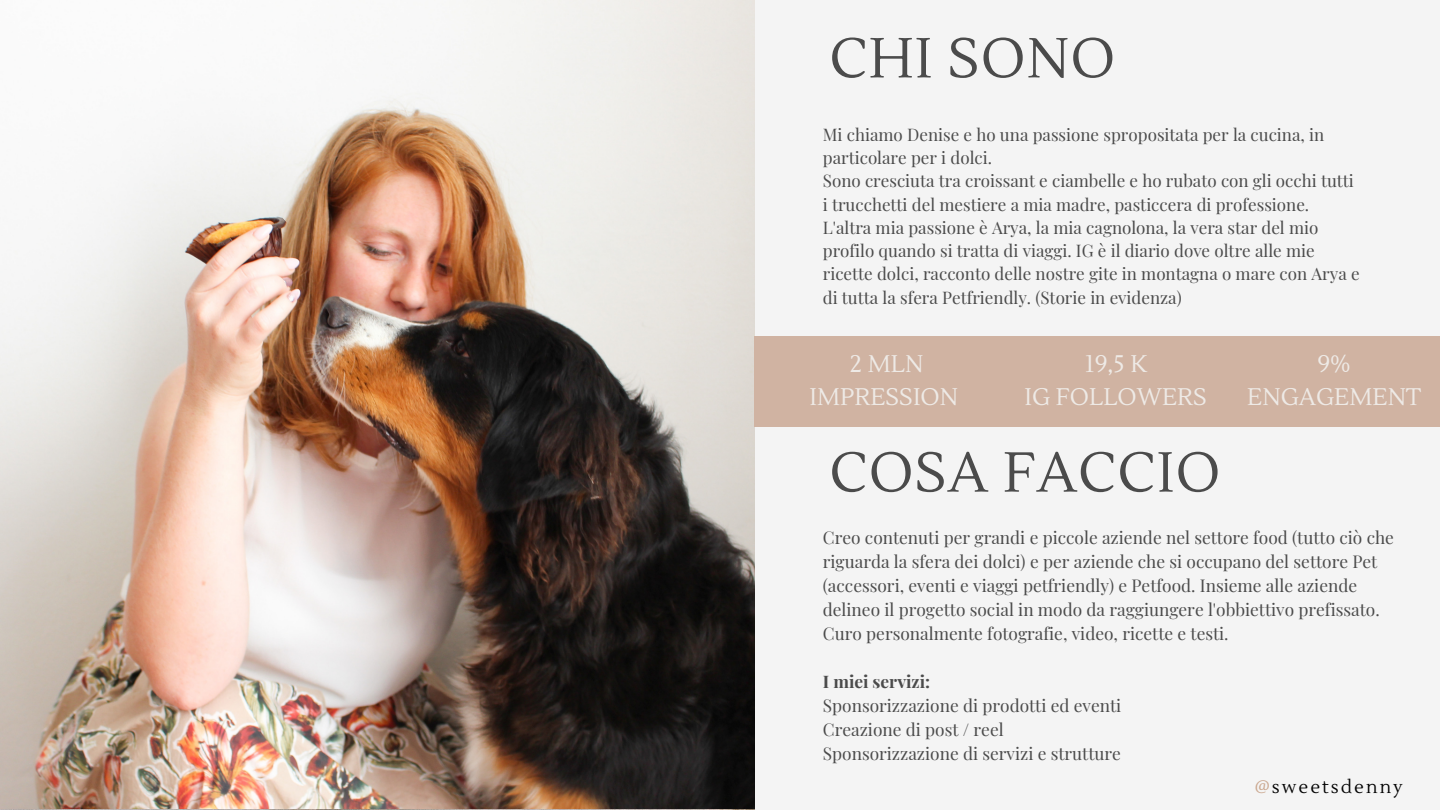
<style>
.page{position:relative;width:1440px;height:810px;background:#f4f4f4}
.page>*{position:absolute;margin:0;border:0;box-sizing:border-box;transform-origin:0 0}
.t1{font:56px "Lustria";letter-spacing:.02em;color:#4b4b4b}
.t2{font:24px/33px "Lustria";color:#eeeae6;text-align:center}
.t3{font:18px "Lustria";letter-spacing:.115em;color:#000}
.t4{font:17.3px/24px "Playfair Display";color:#4b4b4b}
.t5{font:700 17.3px "Playfair Display";color:#4b4b4b}
.t6{font:17px/23.2px "Playfair Display";color:#4b4b4b}
.s1{color:#cba890}
</style>
<div class="page">
<img style="left:0;top:0;width:754px;height:808px">
<div style="left:754px;top:336px;width:686px;height:91px;background:#d0b3a2"></div>
<p class="t1" style="left:829px;top:24px;width:287px">CHI SONO</p>
<p class="t6" style="left:823px;top:122px;width:503px">Mi chiamo Denise e ho una passione spropositata per la cucina, in particolare per i dolci.</p>
<p class="t6" style="left:823px;top:169px;width:533px">Sono cresciuta tra croissant e ciambelle e ho rubato con gli occhi tutti i trucchetti del mestiere a mia madre, pasticcera di professione.</p>
<p class="t6" style="left:823px;top:215px;width:538px">L'altra mia passione è Arya, la mia cagnolona, la vera star del mio profilo quando si tratta di viaggi. IG è il diario dove oltre alle mie ricette dolci, racconto delle nostre gite in montagna o mare con Arya e di tutta la sfera Petfriendly. (Storie in evidenza)</p>
<p class="t2" style="left:850px;top:348px;width:75px">2 MLN</p>
<p class="t2" style="left:810px;top:381px;width:150px">IMPRESSION</p>
<p class="t2" style="left:1085px;top:348px;width:64px">19,5 K</p>
<p class="t2" style="left:1025px;top:381px;width:184px">IG FOLLOWERS</p>
<p class="t2" style="left:1247px;top:348px;width:175px">9%<br>ENGAGEMENT</p>
<p class="t1" style="left:829px;top:438px;width:393px">COSA FACCIO</p>
<p class="t4" style="left:823px;top:525px;width:573px">Creo contenuti per grandi e piccole aziende nel settore food (tutto ciò che riguarda la sfera dei dolci) e per aziende che si occupano del settore Pet (accessori, eventi e viaggi petfriendly) e Petfood. Insieme alle aziende delineo il progetto social in modo da raggiungere l'obbiettivo prefissato.</p>
<p class="t4" style="left:823px;top:621px;width:407px">Curo personalmente fotografie, video, ricette e testi.</p>
<p class="t5" style="left:823px;top:669px;width:109px">I miei servizi:</p>
<p class="t4" style="left:823px;top:693px;width:300px">Sponsorizzazione di prodotti ed eventi</p>
<p class="t4" style="left:823px;top:717px;width:182px">Creazione di post / reel</p>
<p class="t4" style="left:823px;top:741px;width:300px">Sponsorizzazione di servizi e strutture</p>
<p class="t3" style="left:1255px;top:776px;width:150px"><span class="s1">@</span>sweetsdenny</p>
</div>
